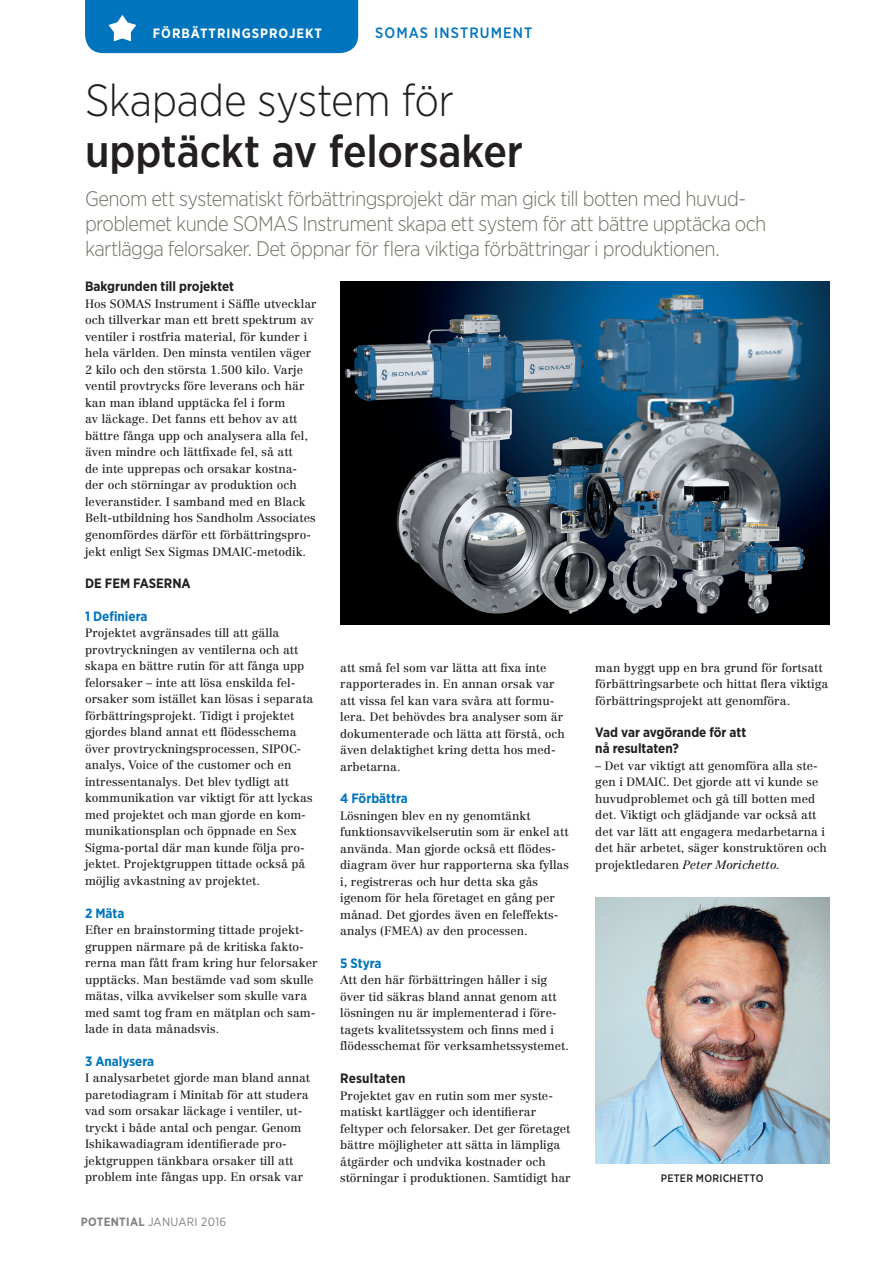
<style>
.page{position:relative;width:893px;height:1263px;background:#fff}
.page>*{position:absolute;margin:0;border:0;box-sizing:border-box;transform-origin:0 0}
.Rubrik_light{font:500 45px "Gotham Narrow";letter-spacing:-.005em;color:#231f20}
.Rubrik_light-2{font:300 45px "Gotham Narrow";letter-spacing:-.01em;color:#231f20}
.Ingress{font:300 21px/25.2px "Gotham Narrow";letter-spacing:-.03em;color:#707365}
.t1{font:500 15px "Gotham Narrow";letter-spacing:.075em;color:#0075bd}
.Mellanrubrik{font:700 13.5px "Gotham Narrow";color:#231f20}
.Mellanrubrik-2{font:700 13.5px "Gotham Narrow";color:#0075bd}
.t2{font:700 13.5px "Gotham Narrow";letter-spacing:.075em;color:#fff}
.t3{font:12px/16.5px "Centennial";color:#231f20}
.t4{font:12px "Gotham Narrow";letter-spacing:.025em;color:#808285}
.Bildtext_liten{font:500 10.8px "Gotham Narrow";letter-spacing:.025em;color:#231f20}
.s1{font-weight:700}
.s2{font-style:italic}
</style>
<div class="page">
<div style="left:85px;top:0;width:273px;height:53px;background:#0075bd"></div>
<img style="left:340px;top:282px;width:489px;height:342px">
<img style="left:595px;top:897px;width:234px;height:266px">
<p class="t2" style="left:153px;top:24px;width:171px">FÖRBÄTTRINGSPROJEKT</p>
<p class="t1" style="left:375px;top:23px;width:159px">SOMAS INSTRUMENT</p>
<p class="Rubrik_light-2" style="left:85px;top:72px;width:371px">Skapade system för</p>
<p class="Rubrik_light" style="left:85px;top:122px;width:439px">upptäckt av felorsaker</p>
<p class="Ingress" style="left:85px;top:186px;width:683px">Genom ett systematiskt förbättringsprojekt där man gick till botten med huvud&shy;problemet kunde SOMAS Instrument skapa ett system för att bättre upptäcka och kartlägga felorsaker. Det öppnar för flera viktiga förbättringar i produktionen.</p>
<p class="Mellanrubrik" style="left:85px;top:278px;width:151px">Bakgrunden till projektet</p>
<p class="t3" style="left:85px;top:295px;width:233px">Hos SOMAS Instrument i Säffle utvecklar och tillverkar man ett brett spektrum av ventiler i rostfria material, för kunder i hela världen. Den minsta ventilen väger 2 kilo och den största 1.500 kilo. Varje ventil provtrycks före leverans och här kan man ibland upptäcka fel i form<br>av läckage. Det fanns ett behov av att bättre fånga upp och analysera alla fel, även mindre och lättfixade fel, så att<br>de inte upprepas och orsakar kostna&shy;der och störningar av produktion och leveranstider. I samband med en Black Belt-utbildning hos Sandholm Associates genomfördes därför ett förbättringspro&shy;jekt enligt Sex Sigmas DMAIC-metodik.</p>
<p class="Mellanrubrik" style="left:85px;top:575px;width:107px">DE FEM FASERNA</p>
<p class="Mellanrubrik-2" style="left:85px;top:607px;width:64px">1 Definiera</p>
<p class="t3" style="left:85px;top:625px;width:230px">Projektet avgränsades till att gälla provtryckningen av ventilerna och att skapa en bättre rutin för att fånga upp felorsaker – inte att lösa enskilda fel&shy;orsaker som istället kan lösas i separata förbättringsprojekt. Tidigt i projektet gjordes bland annat ett flödesschema över provtryckningsprocessen, SIPOC&shy;analys, Voice of the customer och en intressentanalys. Det blev tydligt att kommunikation var viktigt för att lyckas med projektet och man gjorde en kom&shy;munikationsplan och öppnade en Sex Sigma-portal där man kunde följa pro&shy;jektet. Projektgruppen tittade också på möjlig avkastning av projektet.</p>
<p class="Mellanrubrik-2" style="left:85px;top:904px;width:41px">2 Mäta</p>
<p class="t3" style="left:85px;top:921px;width:234px">Efter en brainstorming tittade projekt&shy;gruppen närmare på de kritiska fakto&shy;rerna man fått fram kring hur felorsaker upptäcks. Man bestämde vad som skulle mätas, vilka avvikelser som skulle vara med samt tog fram en mätplan och sam&shy;lade in data månadsvis.</p>
<p class="Mellanrubrik-2" style="left:85px;top:1052px;width:71px">3 Analysera</p>
<p class="t3" style="left:85px;top:1070px;width:227px">I analysarbetet gjorde man bland annat paretodiagram i Minitab för att studera vad som orsakar läckage i ventiler, ut&shy;tryckt i både antal och pengar. Genom Ishikawadiagram identifierade pro&shy;jektgruppen tänkbara orsaker till att problem inte fångas upp. En orsak var</p>
<p class="t4" style="left:81px;top:1214px;width:147px"><span class="s1">POTENTIAL</span> JANUARI 2016</p>
<p class="t3" style="left:340px;top:659px;width:226px">att små fel som var lätta att fixa inte rapporterades in. En annan orsak var att vissa fel kan vara svåra att formu&shy;lera. Det behövdes bra analyser som är dokumenterade och lätta att förstå, och även delaktighet kring detta hos med&shy;arbetarna.</p>
<p class="Mellanrubrik-2" style="left:340px;top:790px;width:69px">4 Förbättra</p>
<p class="t3" style="left:340px;top:807px;width:230px">Lösningen blev en ny genomtänkt funktionsavvikelserutin som är enkel att använda. Man gjorde också ett flödes&shy;diagram över hur rapporterna ska fyllas i, registreras och hur detta ska gås igenom för hela företaget en gång per månad. Det gjordes även en feleffekts&shy;analys (FMEA) av den processen.</p>
<p class="Mellanrubrik-2" style="left:340px;top:954px;width:43px">5 Styra</p>
<p class="t3" style="left:340px;top:972px;width:230px">Att den här förbättringen håller i sig över tid säkras bland annat genom att lösningen nu är implementerad i före&shy;tagets kvalitetssystem och finns med i flödesschemat för verksamhetssystemet.</p>
<p class="Mellanrubrik" style="left:340px;top:1070px;width:67px">Resultaten</p>
<p class="t3" style="left:340px;top:1087px;width:232px">Projektet gav en rutin som mer syste&shy;matiskt kartlägger och identifierar feltyper och felorsaker. Det ger företaget bättre möjligheter att sätta in lämpliga åtgärder och undvika kostnader och störningar i produktionen. Samtidigt har</p>
<p class="t3" style="left:595px;top:659px;width:234px">man byggt upp en bra grund för fortsatt förbättringsarbete och hittat flera viktiga förbättringsprojekt att genomföra.</p>
<p class="Mellanrubrik" style="left:595px;top:724px;width:153px">Vad var avgörande för att</p>
<p class="Mellanrubrik" style="left:595px;top:740px;width:85px">nå resultaten?</p>
<p class="t3" style="left:595px;top:757px;width:233px">– Det var viktigt att genomföra alla ste&shy;gen i DMAIC. Det gjorde att vi kunde se huvudproblemet och gå till botten med det. Viktigt och glädjande var också att det var lätt att engagera medarbetarna i det här arbetet, säger konstruktören och projektledaren <span class="s2">Peter Morichetto.</span></p>
<p class="Bildtext_liten" style="left:661px;top:1171px;width:104px">PETER MORICHETTO</p>
</div>
